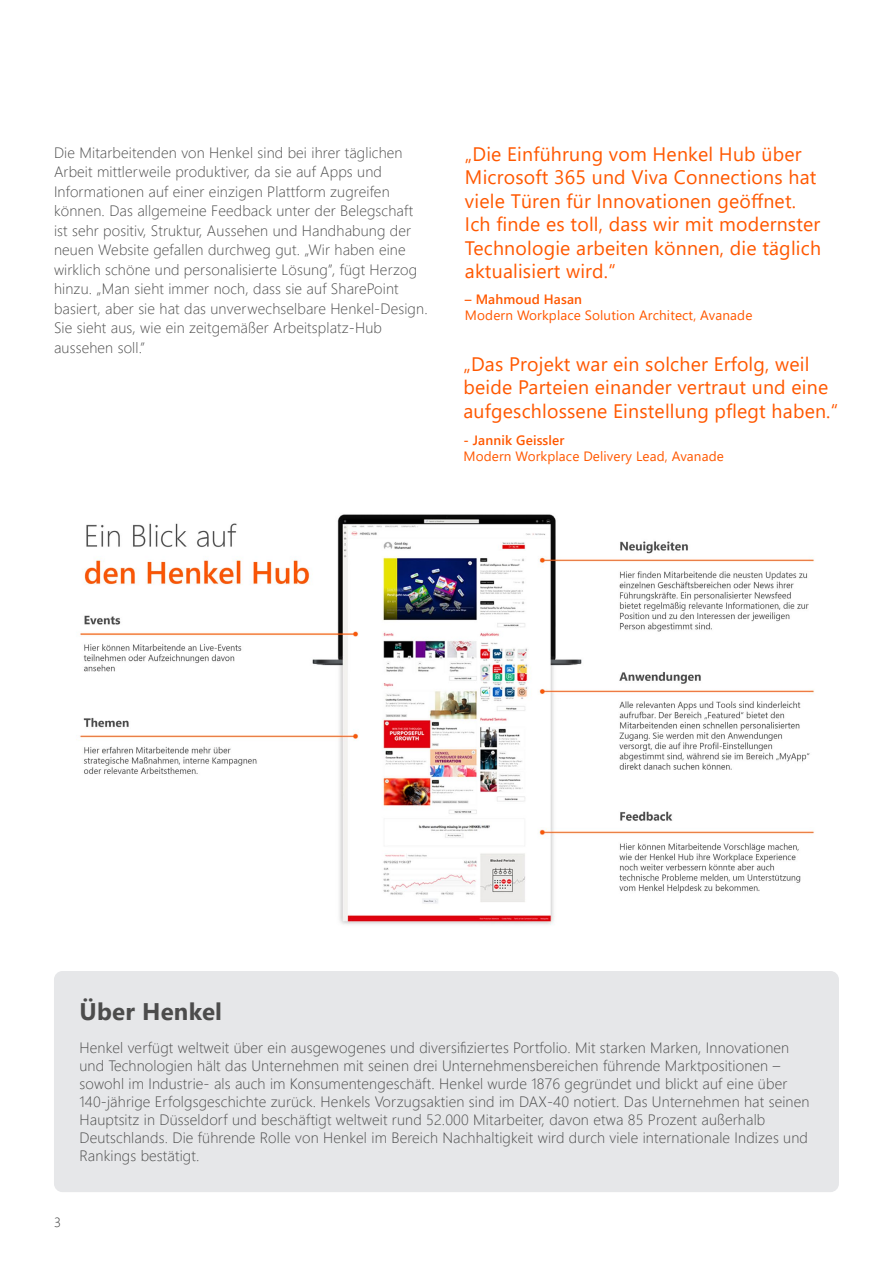
<style>
.page{position:relative;width:893px;height:1263px;background:#fff}
.page>*{position:absolute;margin:0;border:0;box-sizing:border-box;transform-origin:0 0}
.t1{font:700 24px "Segoe UI";letter-spacing:.01em;color:#4c4c4c}
.t2{font:19.5px/23.4px "Segoe UI";letter-spacing:.01em;color:#ff5800}
.t3{font:300 15px/19.5px "Segoe UI";letter-spacing:.01em;color:#4c4c4c}
.t4{font:13.5px "Segoe UI";letter-spacing:.01em;color:#ff5800}
.t5{font:600 13.5px "Segoe UI";letter-spacing:.01em;color:#ff5800}
.t6{font:300 13.5px "Segoe UI";color:#333}
</style>
<div class="page">
<img style="left:76px;top:514px;width:739px;height:411px">
<div style="left:54px;top:971px;width:785px;height:221px;background:#e6e7e9;border-radius:9px"></div>
<p class="t3" style="left:54px;top:141px;width:375px">Die Mitarbeitenden von Henkel sind bei ihrer täglichen Arbeit mittlerweile produktiver, da sie auf Apps und Informationen auf einer einzigen Plattform zugreifen können. Das allgemeine Feedback unter der Belegschaft ist sehr positiv, Struktur, Aussehen und Handhabung der neuen Website gefallen durchweg gut. „Wir haben eine wirklich schöne und personalisierte Lösung”, fügt Herzog hinzu. „Man sieht immer noch, dass sie auf SharePoint basiert, aber sie hat das unverwechselbare Henkel-Design.<br>Sie sieht aus, wie ein zeitgemäßer Arbeitsplatz-Hub aussehen soll.”</p>
<h2 class="t2" style="left:465px;top:141px;width:358px">„Die Einführung vom Henkel Hub über Microsoft 365 und Viva Connections hat viele Türen für Innovationen geöffnet.<br>Ich finde es toll, dass wir mit modernster Technologie arbeiten können, die täglich aktualisiert wird.“</h2>
<p class="t5" style="left:465px;top:286px;width:119px">– Mahmoud Hasan</p>
<p class="t4" style="left:465px;top:302px;width:289px">Modern Workplace Solution Architect, Avanade</p>
<h2 class="t2" style="left:463px;top:350px;width:376px">„Das Projekt war ein solcher Erfolg, weil beide Parteien einander vertraut und eine aufgeschlossene Einstellung pflegt haben.“</h2>
<p class="t5" style="left:463px;top:427px;width:103px">- Jannik Geissler</p>
<p class="t4" style="left:463px;top:443px;width:262px">Modern Workplace Delivery Lead, Avanade</p>
<h1 class="t1" style="left:79px;top:989px;width:144px">Über Henkel</h1>
<p class="t3" style="left:79px;top:1037px;width:732px;line-height:18px">Henkel verfügt weltweit über ein ausgewogenes und diversifiziertes Portfolio. Mit starken Marken, Innovationen und Technologien hält das Unternehmen mit seinen drei Unternehmensbereichen führende Marktpositionen – sowohl im Industrie- als auch im Konsumentengeschäft. Henkel wurde 1876 gegründet und blickt auf eine über 140-jährige Erfolgsgeschichte zurück. Henkels Vorzugsaktien sind im DAX-40 notiert. Das Unternehmen hat seinen Hauptsitz in Düsseldorf und beschäftigt weltweit rund 52.000 Mitarbeiter, davon etwa 85 Prozent außerhalb Deutschlands. Die führende Rolle von Henkel im Bereich Nachhaltigkeit wird durch viele internationale Indizes und Rankings bestätigt.</p>
<p class="t6" style="left:54px;top:1209px;width:8px">3</p>
</div>
